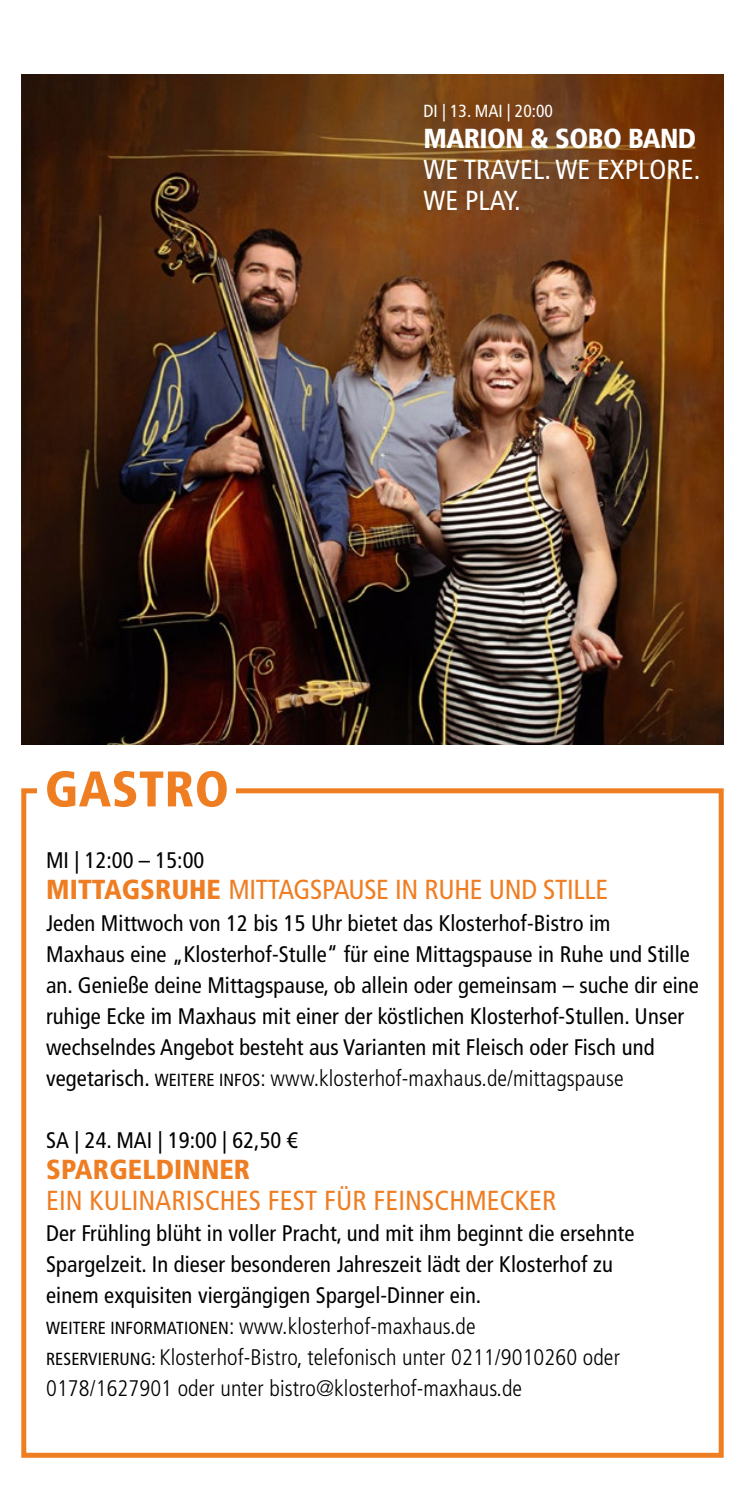
<style>
.page{position:relative;width:745px;height:1489px;background:#fff}
.page>*{position:absolute;margin:0;border:0;box-sizing:border-box;transform-origin:0 0}
.t1{font:900 condensed 50px "Frutiger LT Std";letter-spacing:.01em;color:#ef7d22}
.t2{font:condensed 27.5px "Frutiger LT Std";letter-spacing:.005em;color:#ef7d22}
.t3{font:condensed 27.5px/31px "Frutiger LT Std";letter-spacing:.005em;color:#fff}
.t4{font:900 condensed 27.5px "Frutiger LT Std";letter-spacing:-.02em;color:#fff}
.t5{font:900 condensed 27.5px "Frutiger LT Std";letter-spacing:.005em;color:#ef7d22}
.t6{font:condensed 22.5px/31px "Frutiger LT Std";letter-spacing:.005em;color:#000}
.t7{font:condensed 17.5px "Frutiger LT Std";color:#fff}
.s1{font-weight:900}
.s2{font-size:17.5px}
.s3{font-weight:300}
</style>
<div class="page">
<div style="left:21px;top:788px;width:702px;height:669px;border:5px solid #ef7d22"></div>
<div style="left:38px;top:764px;width:198px;height:43px;background:#fff"></div>
<img style="left:21px;top:75px;width:702px;height:669px">
<p class="t7" style="left:423px;top:100px;width:131px">DI | 13. MAI | 20:00</p>
<p class="t4" style="left:423px;top:121px;width:274px">MARION &amp; SOBO BAND</p>
<p class="t3" style="left:423px;top:154px;width:278px">WE TRAVEL. WE EXPLORE.<br>WE PLAY.</p>
<h1 class="t1" style="left:45px;top:759px;width:186px">GASTRO</h1>
<p class="t6" style="left:46px;top:845px;width:159px">MI | 12:00 – 15:00</p>
<p class="t2" style="left:46px;top:873px;width:563px"><span class="s1">MITTAGSRUHE</span> MITTAGSPAUSE IN RUHE UND STILLE</p>
<p class="t6" style="left:46px;top:907px;width:654px">Jeden Mittwoch von 12 bis 15 Uhr bietet das Klosterhof-Bistro im<br>Maxhaus eine „Klosterhof-Stulle“ für eine Mittagspause in Ruhe und Stille an. Genieße deine Mittagspause, ob allein oder gemeinsam – suche dir eine ruhige Ecke im Maxhaus mit einer der köstlichen Klosterhof-Stullen. Unser wechselndes Angebot besteht aus Varianten mit Fleisch oder Fisch und vegetarisch. <span class="s2">WEITERE INFOS</span><span class="s3">: www.klosterhof-maxhaus.de/mittagspause</span></p>
<p class="t6" style="left:46px;top:1124px;width:253px">SA | 24. MAI | 19:00 | 62,50 €</p>
<p class="t5" style="left:46px;top:1152px;width:205px">SPARGELDINNER</p>
<p class="t2" style="left:46px;top:1183px;width:511px">EIN KULINARISCHES FEST FÜR FEINSCHMECKER</p>
<p class="t6" style="left:46px;top:1217px;width:589px">Der Frühling blüht in voller Pracht, und mit ihm beginnt die ersehnte Spargelzeit. In dieser besonderen Jahreszeit lädt der Klosterhof zu einem exquisiten viergängigen Spargel-Dinner ein.<br><span class="s2">WEITERE INFORMATIONEN</span><span class="s3">: www.klosterhof-maxhaus.de<br></span><span class="s2">RESERVIERUNG:</span> <span class="s3">Klosterhof-Bistro, telefonisch unter 0211/9010260 oder 0178/1627901 oder unter bistro@klosterhof-maxhaus.de</span></p>
</div>
